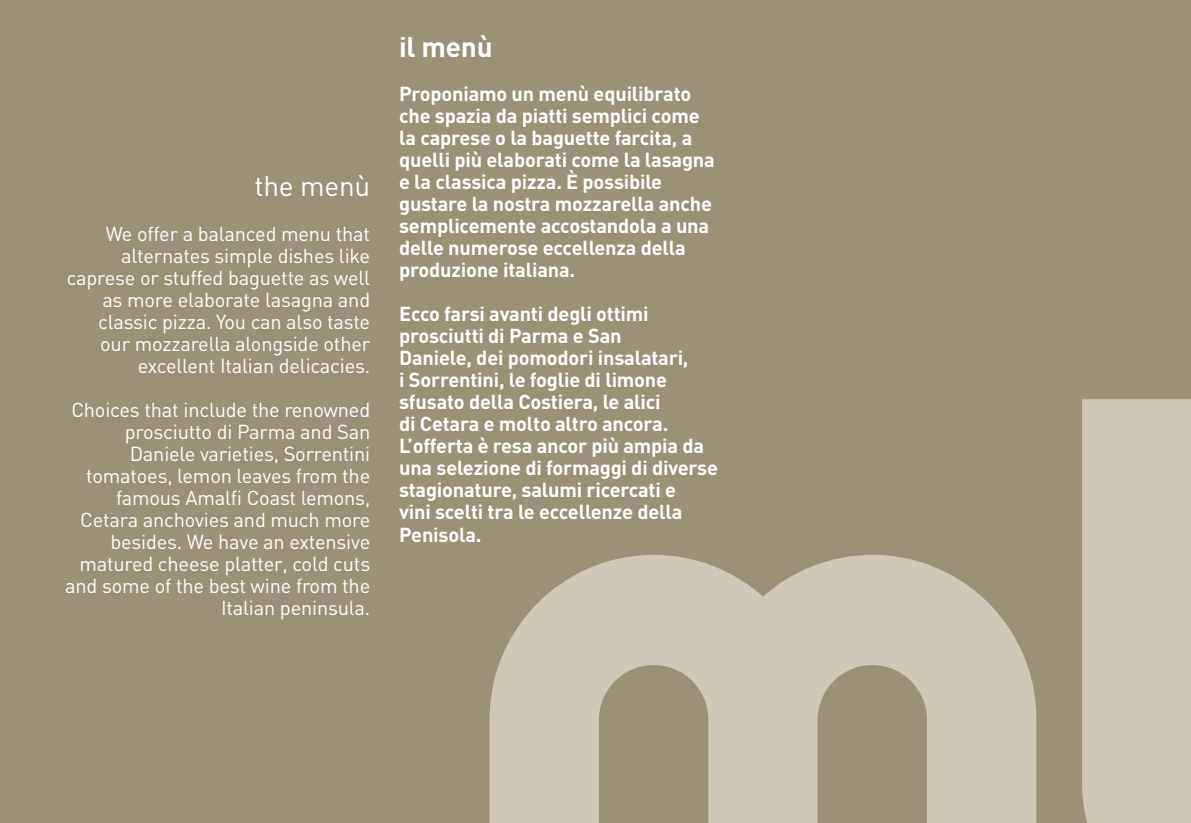
<style>
.page{position:relative;width:1191px;height:823px;background:#fff}
.page>*{position:absolute;margin:0;border:0;box-sizing:border-box;transform-origin:0 0}
.t1{font:28px "DIN";letter-spacing:-.01em;color:#fff}
.t2{font:700 28px "DIN";letter-spacing:-.01em;color:#fff}
.t3{font:700 20px/22px "DIN";letter-spacing:-.01em;color:#fff}
.t4{font:20px/22px "DIN";letter-spacing:-.01em;color:#fff;text-align:right}
</style>
<div class="page">
<div style="left:0;top:0;width:1191px;height:822px;background:#9b9078"></div>
<div style="left:1082px;top:399px;width:109px;height:423px;background:#cfc7b8"></div>
<svg style="left:489px;top:555px;width:547px;height:267px;fill:#cfc7b8"></svg>
<h1 class="t1" style="left:254px;top:169px;width:117px">the menù</h1>
<p class="t4" style="left:67px;top:222px;width:305px">We offer a balanced menu that alternates simple dishes like caprese or stuffed baguette as well as more elaborate lasagna and classic pizza. You can also taste our mozzarella alongside other excellent Italian delicacies.</p>
<p class="t4" style="left:65px;top:398px;width:306px">Choices that include the renowned prosciutto di Parma and San<br>Daniele varieties, Sorrentini tomatoes, lemon leaves from the famous Amalfi Coast lemons,<br>Cetara anchovies and much more besides. We have an extensive matured cheese platter, cold cuts and some of the best wine from the<br>Italian peninsula.</p>
<h1 class="t2" style="left:399px;top:28px;width:95px">il menù</h1>
<p class="t3" style="left:399px;top:82px;width:317px">Proponiamo un menù equilibrato che spazia da piatti semplici come la caprese o la baguette farcita, a quelli più elaborati come la lasagna e la classica pizza. È possibile gustare la nostra mozzarella anche semplicemente accostandola a una delle numerose eccellenza della produzione italiana.</p>
<p class="t3" style="left:399px;top:302px;width:320px">Ecco farsi avanti degli ottimi prosciutti di Parma e San<br>Daniele, dei pomodori insalatari,<br>i Sorrentini, le foglie di limone sfusato della Costiera, le alici<br>di Cetara e molto altro ancora.<br>L’offerta è resa ancor più ampia da una selezione di formaggi di diverse stagionature, salumi ricercati e<br>vini scelti tra le eccellenze della<br>Penisola.</p>
</div>
